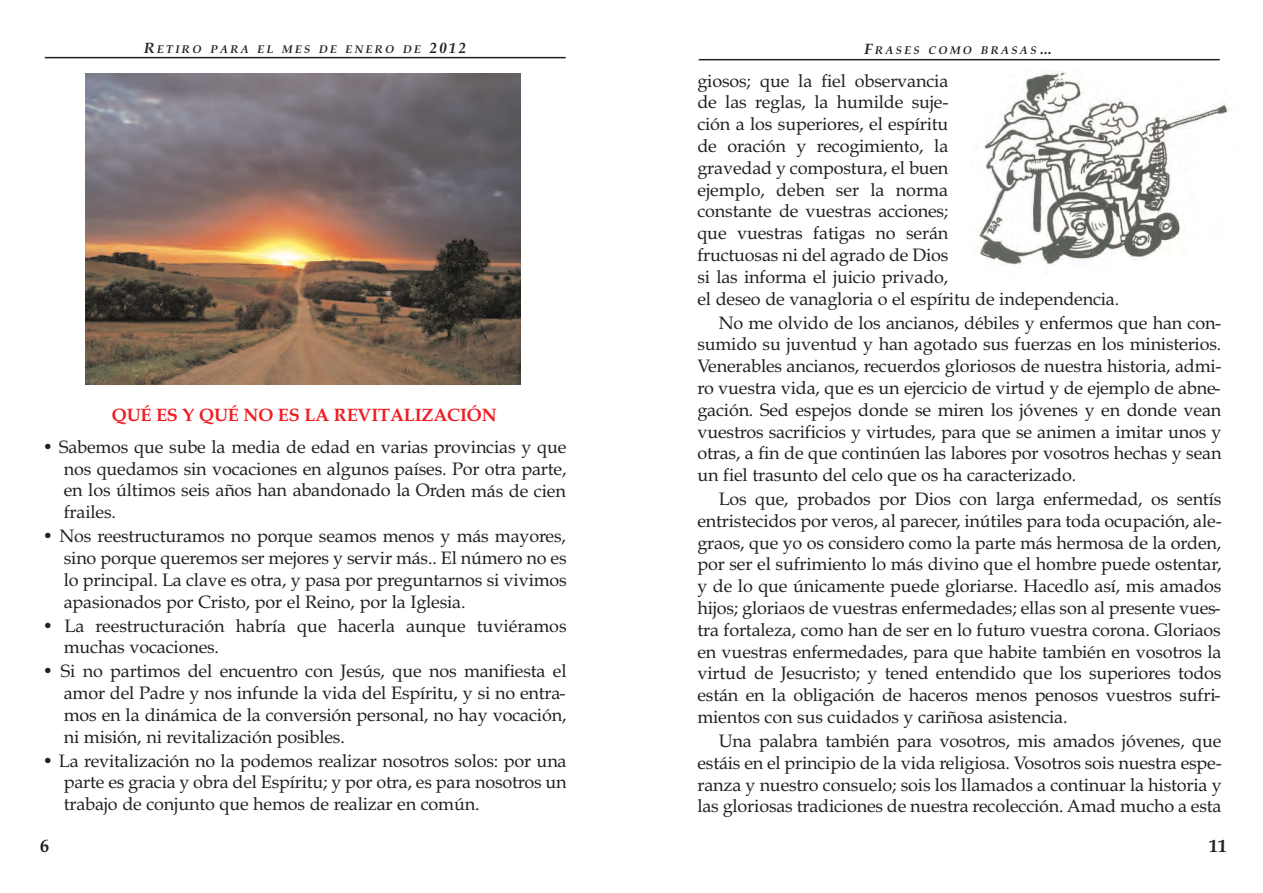
<style>
.page{position:relative;width:1263px;height:893px;background:#fff}
.page>*{position:absolute;margin:0;border:0;box-sizing:border-box;transform-origin:0 0}
.t1{font:18px/21.8px "Book Antiqua";letter-spacing:-.01em;color:#231f20;text-align:justify}
.t2{font:700 18px "Book Antiqua";letter-spacing:-.01em;color:#ee1e24}
.t3{font:700 18px "Book Antiqua";color:#231f20}
.t4{font:italic 700 11.25px "Book Antiqua";letter-spacing:.2em;color:#231f20}
.s1{font-size:15px}
</style>
<div class="page">
<hr style="left:45px;top:57px;width:521px;height:1px;background:#231f20">
<hr style="left:699px;top:59px;width:521px;height:1px;background:#231f20">
<img style="left:86px;top:74px;width:435px;height:310px">
<img style="left:978px;top:70px;width:251px;height:196px">
<p class="t4" style="left:144px;top:42px;width:324px"><span class="s1">R</span>ETIRO PARA EL MES DE ENERO DE <span class="s1">2012</span></p>
<p class="t4" style="left:865px;top:44px;width:191px"><span class="s1">F</span>RASES COMO BRASAS<span class="s1">…</span></p>
<p class="t2" style="left:112px;top:404px;width:386px">QUÉ ES Y QUÉ NO ES LA REVITALIZACIÓN</p>
<p class="t1" style="left:64px;top:436px;width:504px;text-indent:-21px">• Sabemos que sube la media de edad en varias provincias y que nos quedamos sin vocaciones en algunos países. Por otra parte, en los últimos seis años han abandonado la Orden más de cien frailes.</p>
<p class="t1" style="left:64px;top:525px;width:504px;text-indent:-21px">• Nos reestructuramos no porque seamos menos y más mayores, sino porque queremos ser mejores y servir más.. El número no es lo principal. La clave es otra, y pasa por preguntarnos si vivimos apasionados por Cristo, por el Reino, por la Iglesia.</p>
<p class="t1" style="left:64px;top:615px;width:504px;text-indent:-21px">• La reestructuración habría que hacerla aunque tuviéramos muchas vocaciones.</p>
<p class="t1" style="left:64px;top:660px;width:504px;text-indent:-21px">• Si no partimos del encuentro con Jesús, que nos manifiesta el amor del Padre y nos infunde la vida del Espíritu, y si no entra&shy;mos en la dinámica de la conversión personal, no hay vocación, ni misión, ni revitalización posibles.</p>
<p class="t1" style="left:64px;top:750px;width:504px;text-indent:-21px">• La revitalización no la podemos realizar nosotros solos: por una parte es gracia y obra del Espíritu; y por otra, es para nosotros un trabajo de conjunto que hemos de realizar en común.</p>
<p class="t1" style="left:697px;top:70px;width:423px;text-align:left">giosos; que la fiel observancia<br>de las reglas, la humilde suje-<br>ción a los superiores, el espíritu<br>de oración y recogimiento, la<br>gravedad y compostura, el buen<br>ejemplo, deben ser la norma<br>constante de vuestras acciones;<br>que vuestras fatigas no serán<br>fructuosas ni del agrado de Dios<br>si las informa el juicio privado,<br>el deseo de vanagloria o el espíritu de independencia.</p>
<p class="t1" style="left:697px;top:312px;width:525px;text-indent:21px">No me olvido de los ancianos, débiles y enfermos que han con&shy;sumido su juventud y han agotado sus fuerzas en los ministerios.<br>Venerables ancianos, recuerdos gloriosos de nuestra historia, admi&shy;ro vuestra vida, que es un ejercicio de virtud y de ejemplo de abne&shy;gación. Sed espejos donde se miren los jóvenes y en donde vean vuestros sacrificios y virtudes, para que se animen a imitar unos y otras, a fin de que continúen las labores por vosotros hechas y sean un fiel trasunto del celo que os ha caracterizado.</p>
<p class="t1" style="left:697px;top:488px;width:526px;text-indent:21px">Los que, probados por Dios con larga enfermedad, os sentís entristecidos por veros, al parecer, inútiles para toda ocupación, ale&shy;graos, que yo os considero como la parte más hermosa de la orden, por ser el sufrimiento lo más divino que el hombre puede ostentar, y de lo que únicamente puede gloriarse. Hacedlo así, mis amados hijos; gloriaos de vuestras enfermedades; ellas son al presente vues&shy;tra fortaleza, como han de ser en lo futuro vuestra corona. Gloriaos en vuestras enfermedades, para que habite también en vosotros la virtud de Jesucristo; y tened entendido que los superiores todos están en la obligación de haceros menos penosos vuestros sufri&shy;mientos con sus cuidados y cariñosa asistencia.</p>
<p class="t1" style="left:697px;top:730px;width:526px;text-indent:21px">Una palabra también para vosotros, mis amados jóvenes, que estáis en el principio de la vida religiosa. Vosotros sois nuestra espe&shy;ranza y nuestro consuelo; sois los llamados a continuar la historia y las gloriosas tradiciones de nuestra recolección. Amad mucho a esta</p>
<p class="t3" style="left:40px;top:835px;width:11px">6</p>
<p class="t3" style="left:1209px;top:835px;width:19px">11</p>
</div>
